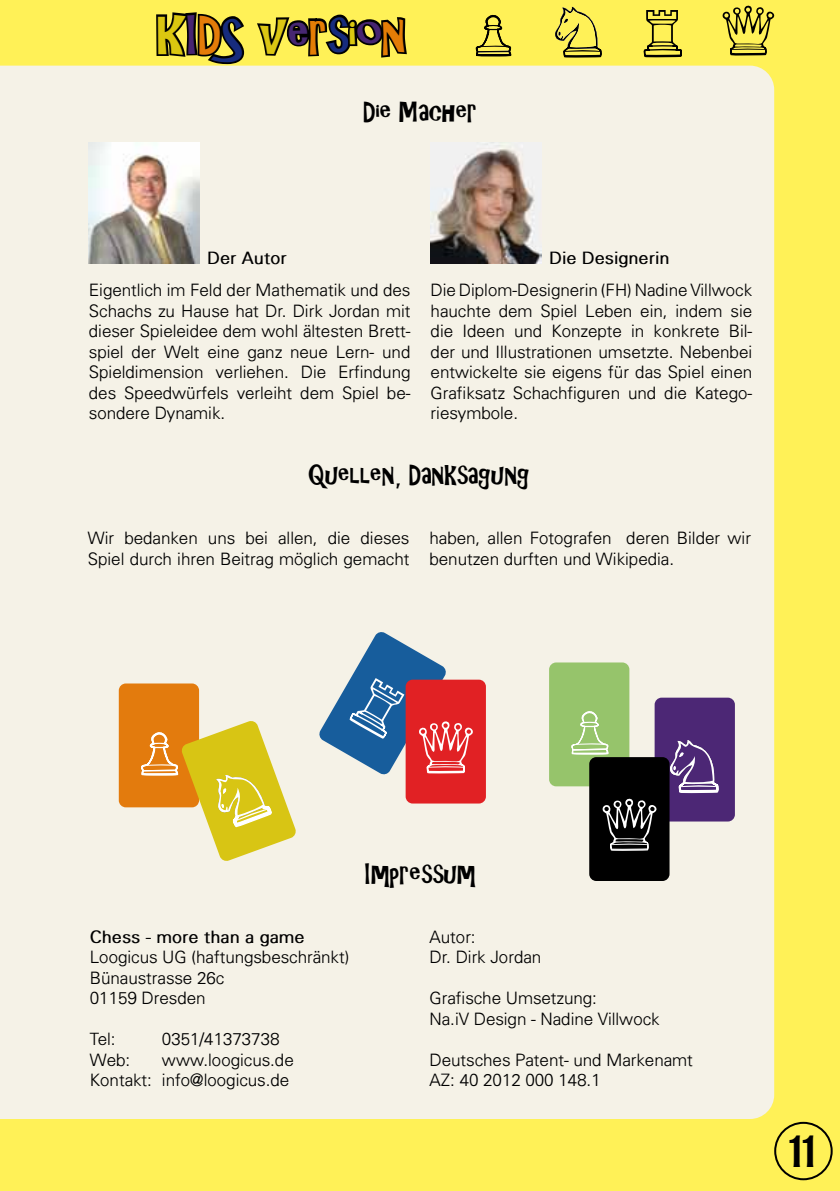
<style>
.page{position:relative;width:840px;height:1191px;background:#fff}
.page>*{position:absolute;margin:0;border:0;box-sizing:border-box;transform-origin:0 0}
.t1{font:48px "ARCHRISTY";color:#472571}
.t2{font:48px "ARESSENCE";color:#000}
.t3{font:25.6px "ARCHRISTY";color:#000}
.t4{font:300 17px/20.4px "Univers";color:#000}
.t5{font:300 17px "Univers";color:#000}
.s1{color:#dbc710}
.s2{color:#e47c09}
.s3{color:#172c7d}
.s4{color:#dbc613}
.s5{color:#472772}
.s6{color:#e47d06}
.s7{color:#dac810}
.s8{color:#e37c06}
</style>
<div class="page">
<div style="left:0;top:0;width:839px;height:1191px;background:#fff157"></div>
<div style="left:0;top:66px;width:773px;height:1053px;background:#f5f2e7"></div>
<svg style="left:722px;top:5px;width:53px;height:51px"></svg>
<svg style="left:555px;top:7px;width:47px;height:51px"></svg>
<svg style="left:475px;top:14px;width:36px;height:43px"></svg>
<svg style="left:643px;top:10px;width:39px;height:48px"></svg>
<svg style="left:154px;top:12px;width:92px;height:54px"></svg>
<svg style="left:254px;top:14px;width:155px;height:112px"></svg>
<div style="left:773px;top:1121px;width:59px;height:59px;border:2px solid #000;border-radius:50%"></div>
<img style="left:89px;top:143px;width:110px;height:120px">
<img style="left:430px;top:143px;width:111px;height:121px">
<div style="left:119px;top:683px;width:80px;height:124px;background:#e37b0d;border-radius:7px"></div>
<svg style="left:140px;top:720px;width:156px;height:141px"></svg>
<div style="left:405px;top:679px;width:80px;height:124px;background:#e12124;border-radius:7px"></div>
<svg style="left:318px;top:631px;width:159px;height:144px"></svg>
<div style="left:548px;top:662px;width:81px;height:124px;background:#96c46b;border-radius:7px"></div>
<svg style="left:571px;top:711px;width:37px;height:44px"></svg>
<div style="left:654px;top:697px;width:80px;height:124px;background:#4c2775;border-radius:7px"></div>
<svg style="left:667px;top:740px;width:52px;height:54px"></svg>
<div style="left:589px;top:757px;width:80px;height:124px;background:#000;border-radius:7px"></div>
<svg style="left:602px;top:798px;width:55px;height:53px"></svg>
<h1 class="t1" style="left:158px;top:6px;width:249px"><span class="s1">K</span>I<span class="s2">D</span><span class="s3">S</span> <span class="s4">v</span><span class="s5">e</span><span class="s6">r</span><span class="s3">s</span><span class="s7">i</span>o<span class="s8">n</span></h1>
<h2 class="t3" style="left:363px;top:97px;width:115px">Die Macher</h2>
<p class="t5" style="left:207px;top:247px;width:81px">Der Autor</p>
<p class="t5" style="left:548px;top:247px;width:122px">Die Designerin</p>
<p class="t4" style="left:89px;top:279px;width:323px;text-align:justify">Eigentlich im Feld der Mathematik und des Schachs zu Hause hat Dr. Dirk Jordan mit dieser Spieleidee dem wohl ältesten Brett&shy;spiel der Welt eine ganz neue Lern- und Spieldimension verliehen. Die Erfindung des Speedwürfels verleiht dem Spiel be&shy;sondere Dynamik.</p>
<p class="t4" style="left:430px;top:279px;width:323px;text-align:justify">Die Diplom-Designerin (FH) Nadine Villwock hauchte dem Spiel Leben ein, indem sie die Ideen und Konzepte in konkrete Bil&shy;der und Illustrationen umsetzte. Nebenbei entwickelte sie eigens für das Spiel einen Grafiksatz Schachfiguren und die Katego&shy;riesymbole.</p>
<h2 class="t3" style="left:308px;top:459px;width:223px">Quellen, Danksagung</h2>
<p class="t4" style="left:88px;top:527px;width:323px">Wir bedanken uns bei allen, die dieses<br>Spiel durch ihren Beitrag möglich gemacht</p>
<p class="t4" style="left:429px;top:527px;width:323px">haben, allen Fotografen deren Bilder wir benutzen durften und Wikipedia.</p>
<p class="t5" style="left:90px;top:926px;width:216px">Chess - more than a game</p>
<p class="t4" style="left:90px;top:946px;width:261px">Loogicus UG (haftungsbeschränkt)<br>Bünaustrasse 26c<br>01159 Dresden</p>
<p class="t4" style="left:90px;top:1028px;width:27px">Tel:</p>
<p class="t4" style="left:162px;top:1028px;width:119px">0351/41373738</p>
<p class="t4" style="left:90px;top:1049px;width:42px">Web:</p>
<p class="t4" style="left:90px;top:1049px;width:205px;text-align:right">www.loogicus.de<br>Kontakt: info@loogicus.de</p>
<h2 class="t3" style="left:365px;top:858px;width:112px">Impressum</h2>
<p class="t4" style="left:429px;top:926px;width:113px">Autor:<br>Dr. Dirk Jordan</p>
<p class="t4" style="left:429px;top:987px;width:231px">Grafische Umsetzung:<br>Na.iV Design - Nadine Villwock</p>
<p class="t4" style="left:429px;top:1049px;width:264px">Deutsches Patent- und Markenamt<br>AZ: 40 2012 000 148.1</p>
<h1 class="t2" style="left:787px;top:1124px;width:28px">11</h1>
</div>
